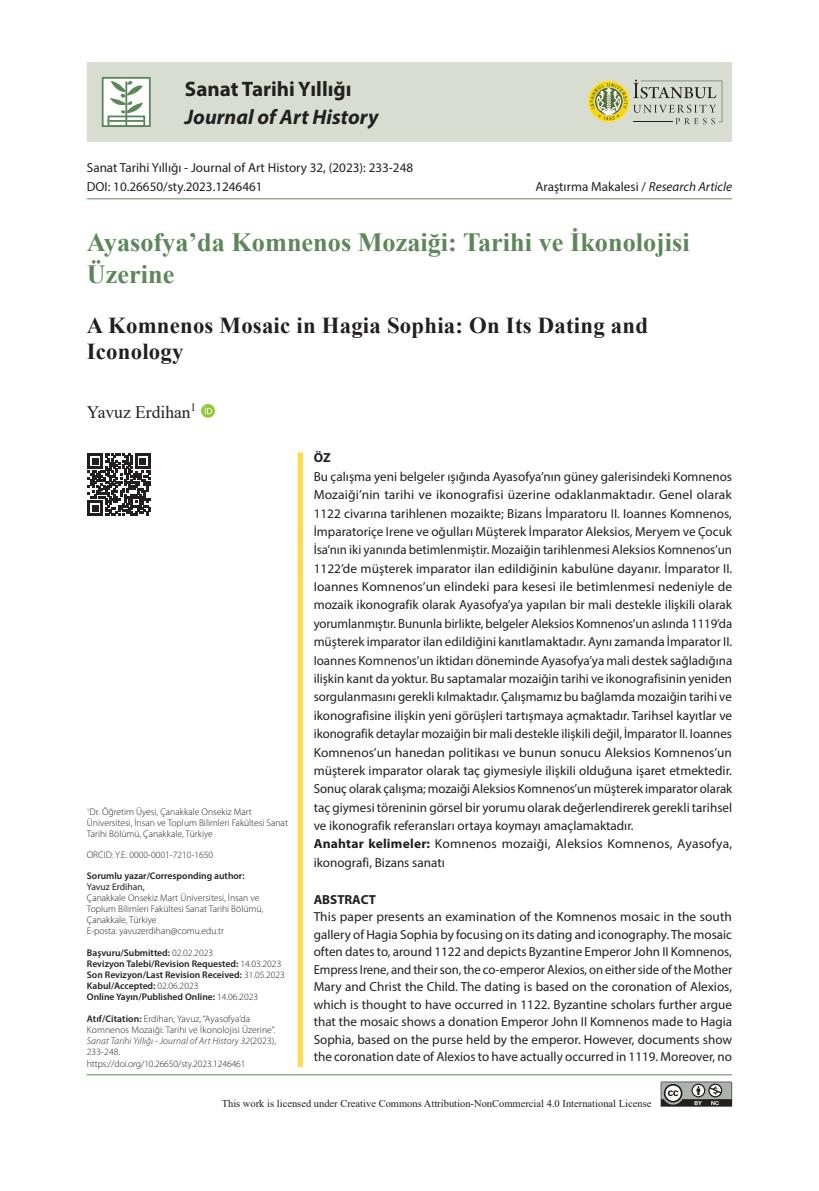
<style>
.page{position:relative;width:819px;height:1191px;background:#fff}
.page>*{position:absolute;margin:0;border:0;box-sizing:border-box;transform-origin:0 0}
.t1{font:700 26.25px/31.5px "Times New Roman";color:#5d875a}
.t2{font:700 22.75px/26.2px "Times New Roman";letter-spacing:.01em;color:#231f20}
.t3{font:italic 700 21px "Myriad Pro";color:#231f20}
.t4{font:700 21px "Myriad Pro";color:#231f20}
.t5{font:17.5px "Times New Roman";color:#231f20}
.t6{font:13.12px/18.4px "Myriad Pro";color:#231f20}
.t7{font:700 13.12px "Myriad Pro";color:#231f20}
.t8{font:10.5px "Times New Roman";color:#231f20}
.t9{font:300 9.62px/11px "Myriad Pro";color:#231f20}
.t10{font:600 9.62px/11px "Myriad Pro";color:#231f20}
.t11{font:9.62px "Myriad Pro";color:#231f20}
.s1{font-style:italic}
.s2{font-weight:700}
.s3{font-weight:300}
.s4{font-weight:600}
</style>
<div class="page">
<div style="left:87px;top:62px;width:645px;height:80px;background:#d7ded1"></div>
<div style="left:297px;top:452px;width:6px;height:95px;background:#ffda4d"></div>
<div style="left:297px;top:547px;width:6px;height:520px;background:#ffda4d"></div>
<hr style="left:87px;top:198px;width:83px;height:1px;background:#5d875a">
<hr style="left:170px;top:198px;width:130px;height:1px;background:#5d875a">
<hr style="left:300px;top:198px;width:167px;height:1px;background:#5d875a">
<hr style="left:467px;top:198px;width:117px;height:1px;background:#5d875a">
<hr style="left:584px;top:198px;width:148px;height:1px;background:#5d875a">
<div style="left:102px;top:77px;width:49px;height:50px;background:#fff;border:2px solid #5d875a"></div>
<div style="left:107px;top:115px;width:38px;height:12px;border:2px solid #5d875a"></div>
<hr style="left:107px;top:120px;width:37px;height:2px;background:#5d875a">
<svg style="left:110px;top:81px;width:33px;height:33px"></svg>
<hr style="left:125px;top:81px;width:2px;height:46px;background:#5d875a">
<svg style="left:588px;top:80px;width:134px;height:44px;background:#c2c4a3"></svg>
<svg style="left:201px;top:404px;width:14px;height:14px"></svg>
<svg style="left:205px;top:406px;width:7px;height:8px"></svg>
<svg style="left:88px;top:453px;width:62px;height:63px"></svg>
<hr style="left:87px;top:1074px;width:645px;height:1px;background:#5d875a">
<svg style="left:660px;top:1081px;width:72px;height:25px;background:#868785"></svg>
<h3 class="t4" style="left:185px;top:75px;width:168px">Sanat Tarihi Yıllığı</h3>
<h3 class="t3" style="left:185px;top:103px;width:195px">Journal of Art History</h3>
<p class="t6" style="left:87px;top:157px;width:328px;line-height:19.8px">Sanat Tarihi Yıllığı - Journal of Art History 32, (2023): 233-248<br>DOI: 10.26650/sty.2023.1246461</p>
<p class="t6" style="left:535px;top:178px;width:198px">Araştırma Makalesi / <span class="s1">Research Article</span></p>
<h1 class="t1" style="left:87px;top:226px;width:604px">Ayasofya’da Komnenos Mozaiği: Tarihi ve İkonolojisi<br>Üzerine</h1>
<h2 class="t2" style="left:87px;top:311px;width:562px">A Komnenos Mosaic in Hagia Sophia: On Its Dating and<br>Iconology</h2>
<h3 class="t5" style="left:87px;top:399px;width:111px">Yavuz Erdihan<sup>1</sup></h3>
<p class="t7" style="left:314px;top:449px;width:18px">ÖZ</p>
<p class="t6" style="left:314px;top:467px;width:420px">Bu çalışma yeni belgeler ışığında Ayasofya’nın güney galerisindeki Komnenos Mozaiği’nin tarihi ve ikonografisi üzerine odaklanmaktadır. Genel olarak 1122 civarına tarihlenen mozaikte; Bizans İmparatoru II. Ioannes Komnenos, İmparatoriçe Irene ve oğulları Müşterek İmparator Aleksios, Meryem ve Çocuk İsa’nın iki yanında betimlenmiştir. Mozaiğin tarihlenmesi Aleksios Komnenos’un 1122’de müşterek imparator ilan edildiğinin kabulüne dayanır. İmparator II.<br>Ioannes Komnenos’un elindeki para kesesi ile betimlenmesi nedeniyle de mozaik ikonografik olarak Ayasofya’ya yapılan bir mali destekle ilişkili olarak yorumlanmıştır. Bununla birlikte, belgeler Aleksios Komnenos’un aslında 1119’da müşterek imparator ilan edildiğini kanıtlamaktadır. Aynı zamanda İmparator II.<br>Ioannes Komnenos’un iktidarı döneminde Ayasofya’ya mali destek sağladığına ilişkin kanıt da yoktur. Bu saptamalar mozaiğin tarihi ve ikonografisinin yeniden sorgulanmasını gerekli kılmaktadır. Çalışmamız bu bağlamda mozaiğin tarihi ve ikonografisine ilişkin yeni görüşleri tartışmaya açmaktadır. Tarihsel kayıtlar ve ikonografik detaylar mozaiğin bir mali destekle ilişkili değil, İmparator II. Ioannes Komnenos’un hanedan politikası ve bunun sonucu Aleksios Komnenos’un müşterek imparator olarak taç giymesiyle ilişkili olduğuna işaret etmektedir.<br>Sonuç olarak çalışma; mozaiği Aleksios Komnenos’un müşterek imparator olarak taç giymesi töreninin görsel bir yorumu olarak değerlendirerek gerekli tarihsel ve ikonografik referansları ortaya koymayı amaçlamaktadır.<br><span class="s2">Anahtar kelimeler:</span> Komnenos mozaiği, Aleksios Komnenos, Ayasofya, ikonografi, Bizans sanatı</p>
<p class="t7" style="left:314px;top:890px;width:64px">ABSTRACT</p>
<p class="t6" style="left:314px;top:907px;width:420px;line-height:17.5px;text-align:justify">This paper presents an examination of the Komnenos mosaic in the south gallery of Hagia Sophia by focusing on its dating and iconography. The mosaic often dates to, around 1122 and depicts Byzantine Emperor John II Komnenos, Empress Irene, and their son, the co-emperor Alexios, on either side of the Mother Mary and Christ the Child. The dating is based on the coronation of Alexios, which is thought to have occurred in 1122. Byzantine scholars further argue that the mosaic shows a donation Emperor John II Komnenos made to Hagia Sophia, based on the purse held by the emperor. However, documents show the coronation date of Alexios to have actually occurred in 1119. Moreover, no</p>
<p class="t8" style="left:222px;top:1095px;width:431px">This work is licensed under Creative Commons Attribution-NonCommercial 4.0 International License</p>
<p class="t9" style="left:87px;top:806px;width:203px"><sup>1</sup>Dr. Öğretim Üyesi, Çanakkale Onsekiz Mart<br>Üniversitesi, İnsan ve Toplum Bilimleri Fakültesi Sanat<br>Tarihi Bölümü, Çanakkale, Türkiye</p>
<p class="t9" style="left:87px;top:849px;width:128px">ORCID: Y.E. 0000-0001-7210-1650</p>
<p class="t10" style="left:87px;top:870px;width:159px">Sorumlu yazar/Corresponding author:</p>
<p class="t11" style="left:87px;top:881px;width:59px">Yavuz Erdihan,</p>
<p class="t9" style="left:87px;top:892px;width:178px">Çanakkale Onsekiz Mart Üniversitesi, İnsan ve Toplum Bilimleri Fakültesi Sanat Tarihi Bölümü, Çanakkale, Türkiye<br>E-posta: yavuzerdihan@comu.edu.tr</p>
<p class="t10" style="left:87px;top:947px;width:199px">Başvuru/Submitted: <span class="s3">02.02.2023<br></span>Revizyon Talebi/Revision Requested: <span class="s3">14.03.2023<br></span>Son Revizyon/Last Revision Received: <span class="s3">31.05.2023<br></span>Kabul/Accepted: <span class="s3">02.06.2023<br></span>Online Yayın/Published Online: <span class="s3">14.06.2023</span></p>
<p class="t9" style="left:87px;top:1013px;width:191px"><span class="s4">Atıf/Citation:</span> Erdihan, Yavuz, “Ayasofya’da Komnenos Mozaiği: Tarihi ve İkonolojisi Üzerine”.<br><span class="s1">Sanat Tarihi Yıllığı - Journal of Art History 32</span>(2023), 233-248. https://doi.org/10.26650/sty.2023.1246461</p>
</div>
